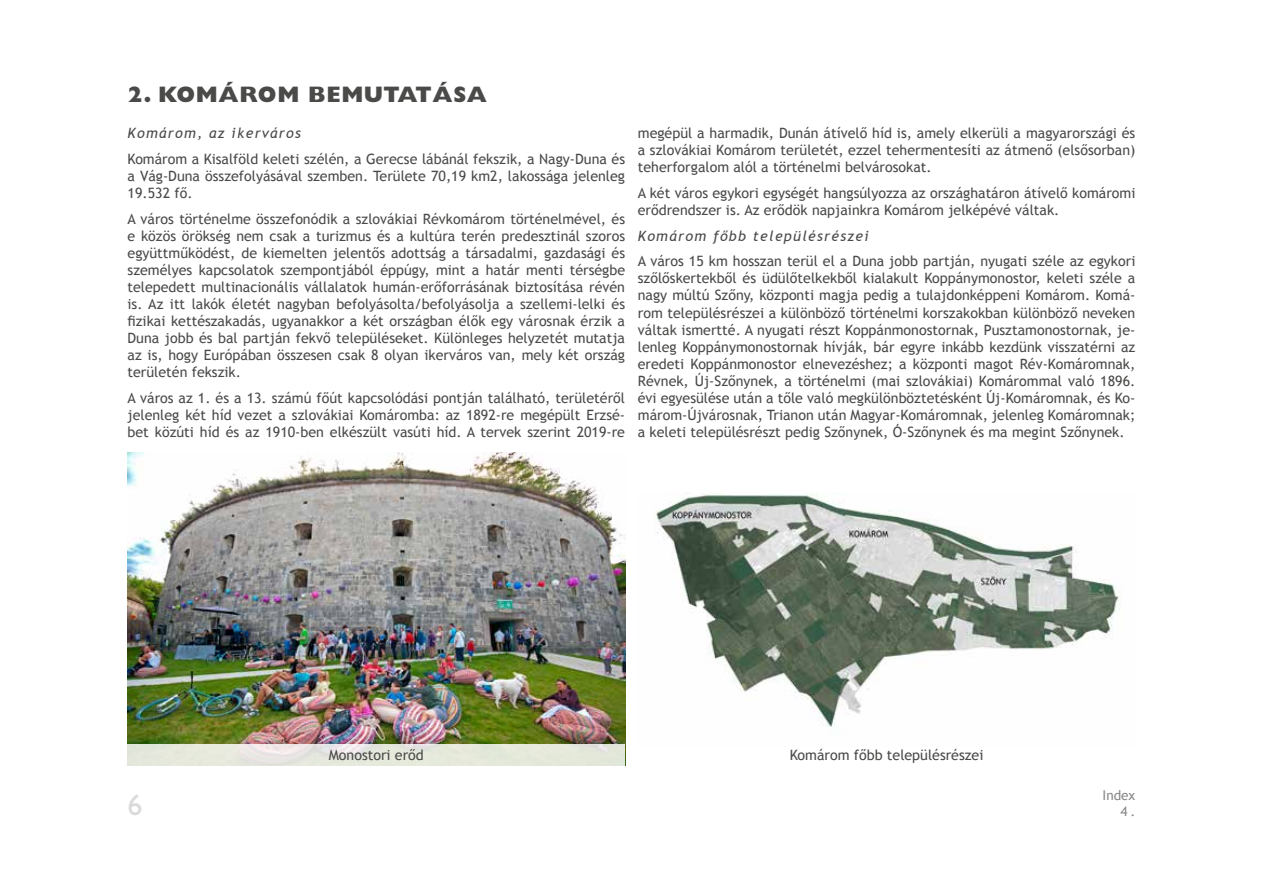
<style>
.page{position:relative;width:1263px;height:893px;background:#fff}
.page>*{position:absolute;margin:0;border:0;box-sizing:border-box;transform-origin:0 0}
.t1{font:30px "H Gill Sans A";color:#dadada}
.t2{font:22.5px "H Gill Sans Extra Bold A";letter-spacing:.03em;color:#4a4a49}
.t3{font:14.25px/17.1px "Trebuchet MS";color:#4a4a49;text-align:justify}
.t4{font:italic 14.25px "Trebuchet MS";letter-spacing:.09em;color:#4a4a49}
.t5{font:13.5px/16.4px "Trebuchet MS";color:#898888;text-align:right}
</style>
<div class="page">
<img style="left:128px;top:453px;width:497px;height:291px">
<img style="left:654px;top:493px;width:468px;height:234px">
<svg style="left:128px;top:744px;width:497px;height:21px;background:#e5e7dd"></svg>
<h2 class="t2" style="left:128px;top:81px;width:361px">2. KOMÁROM BEMUTATÁSA</h2>
<p class="t4" style="left:128px;top:125px;width:175px">Komárom, az ikerváros</p>
<p class="t3" style="left:128px;top:150px;width:499px">Komárom a Kisalföld keleti szélén, a Gerecse lábánál fekszik, a Nagy-Duna és a Vág-Duna összefolyásával szemben. Területe 70,19 km2, lakossága jelenleg 19.532 fő.</p>
<p class="t3" style="left:128px;top:210px;width:499px">A város történelme összefonódik a szlovákiai Révkomárom történelmével, és e közös örökség nem csak a turizmus és a kultúra terén predesztinál szoros együttműködést, de kiemelten jelentős adottság a társadalmi, gazdasági és személyes kapcsolatok szempontjából éppúgy, mint a határ menti térségbe telepedett multinacionális vállalatok humán-erőforrásának biztosítása révén is. Az itt lakók életét nagyban befolyásolta/befolyásolja a szellemi-lelki és fizikai kettészakadás, ugyanakkor a két országban élők egy városnak érzik a Duna jobb és bal partján fekvő településeket. Különleges helyzetét mutatja az is, hogy Európában összesen csak 8 olyan ikerváros van, mely két ország területén fekszik.</p>
<p class="t3" style="left:128px;top:390px;width:499px">A város az 1. és a 13. számú főút kapcsolódási pontján található, területéről jelenleg két híd vezet a szlovákiai Komáromba: az 1892-re megépült Erzsé&shy;bet közúti híd és az 1910-ben elkészült vasúti híd. A tervek szerint 2019-re</p>
<p class="t3" style="left:638px;top:125px;width:499px">megépül a harmadik, Dunán átívelő híd is, amely elkerüli a magyarországi és a szlovákiai Komárom területét, ezzel tehermentesíti az átmenő (elsősorban) teherforgalom alól a történelmi belvárosokat.</p>
<p class="t3" style="left:638px;top:184px;width:499px">A két város egykori egységét hangsúlyozza az országhatáron átívelő komáromi erődrendszer is. Az erődök napjainkra Komárom jelképévé váltak.</p>
<p class="t4" style="left:638px;top:227px;width:232px">Komárom főbb településrészei</p>
<p class="t3" style="left:638px;top:253px;width:499px">A város 15 km hosszan terül el a Duna jobb partján, nyugati széle az egykori szőlőskertekből és üdülőtelkekből kialakult Koppánymonostor, keleti széle a nagy múltú Szőny, központi magja pedig a tulajdonképpeni Komárom. Komá&shy;rom településrészei a különböző történelmi korszakokban különböző neveken váltak ismertté. A nyugati részt Koppánmonostornak, Pusztamonostornak, je&shy;lenleg Koppánymonostornak hívják, bár egyre inkább kezdünk visszatérni az eredeti Koppánmonostor elnevezéshez; a központi magot Rév-Komáromnak, Révnek, Új-Szőnynek, a történelmi (mai szlovákiai) Komárommal való 1896. évi egyesülése után a tőle való megkülönböztetésként Új-Komáromnak, és Ko&shy;márom-Újvárosnak, Trianon után Magyar-Komáromnak, jelenleg Komáromnak; a keleti településrészt pedig Szőnynek, Ó-Szőnynek és ma megint Szőnynek.</p>
<h1 class="t1" style="left:128px;top:788px;width:16px">6</h1>
<p class="t3" style="left:329px;top:747px;width:97px">Monostori erőd</p>
<p class="t3" style="left:790px;top:747px;width:195px">Komárom főbb településrészei</p>
<p class="t5" style="left:1102px;top:787px;width:34px">Index<br>4.</p>
</div>
